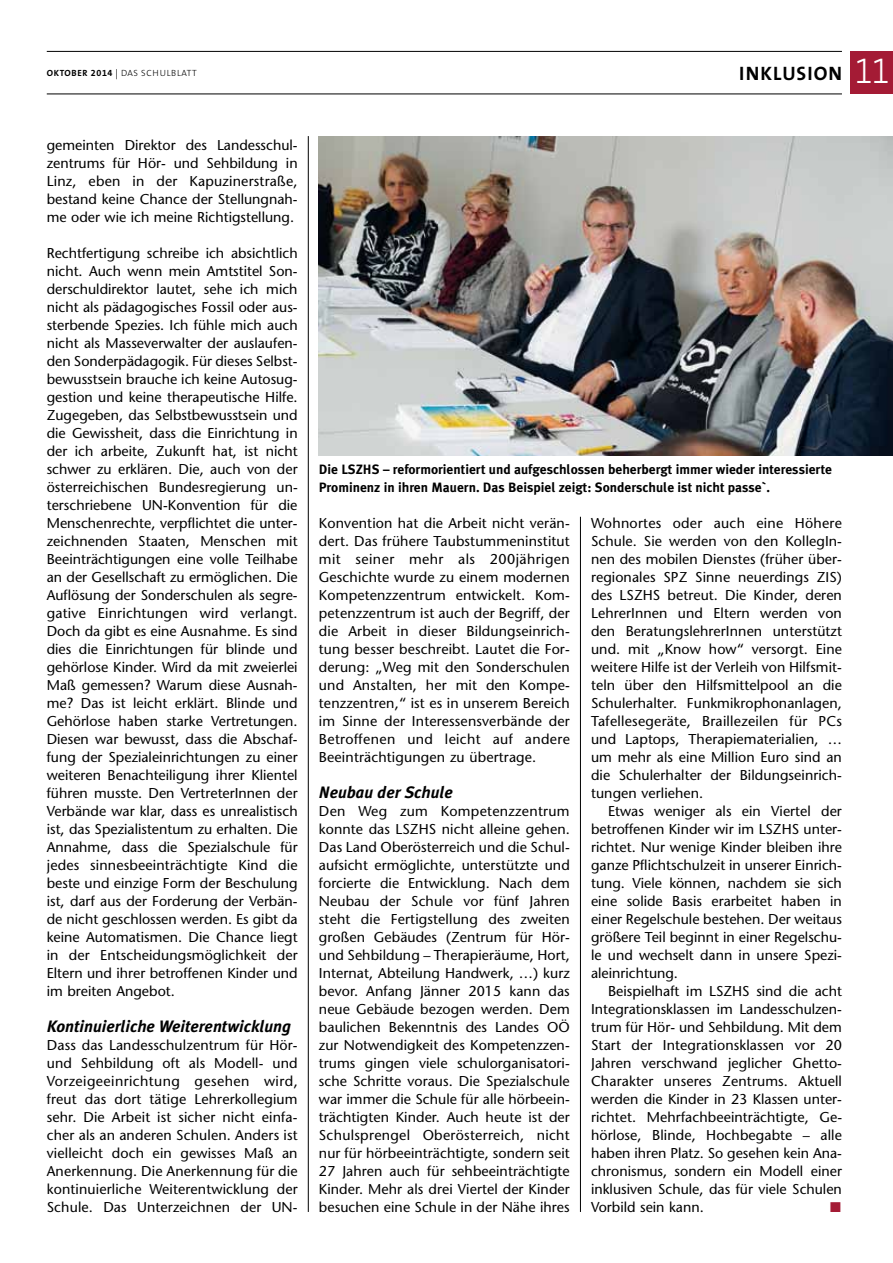
<style>
.page{position:relative;width:893px;height:1263px;background:#fff}
.page>*{position:absolute;margin:0;border:0;box-sizing:border-box;transform-origin:0 0}
.t1{font:700 19.5px "The Sans";letter-spacing:.05em;color:#000}
.t2{font:italic 700 16.5px "Meta Plus";color:#000}
.t3{font:500 14.25px/18px "Stone Sans Std";color:#000;text-align:justify}
.t4{font:14.25px "Zapf Dingbats ITC";color:#a41b35}
.t5{font:700 13.5px/18px "Meta Plus";color:#000}
.t6{font:300 9px "The Sans";letter-spacing:.07em;color:#000}
.s1{font-weight:700}
.s2{font-family:"The Sans Bold Expert";font-weight:400}
.s3{font-family:"Helvetica Neue LT Com";font-weight:400;font-stretch:condensed;font-size:13.5px}
.s4{font-family:"The Sans Light Expert";font-weight:400;font-size:36px;color:#fff}
</style>
<div class="page">
<hr style="left:308px;top:136px;width:1px;height:1076px;background:#000">
<hr style="left:580px;top:517px;width:1px;height:695px;background:#000">
<img style="left:319px;top:136px;width:574px;height:320px">
<hr style="left:47px;top:51px;width:795px;height:1px;background:#000">
<hr style="left:47px;top:94px;width:795px;height:1px;background:#000">
<div style="left:850px;top:51px;width:43px;height:43px;background:#a41b35"></div>
<p class="t6" style="left:47px;top:66px;width:152px"><span class="s1">OKTOBER</span> <span class="s2">2014</span> <span class="s3">|</span> DAS SCHULBLATT</p>
<h1 class="t1" style="left:739px;top:57px;width:152px">INKLUSION <span class="s4">11</span></h1>
<p class="t3" style="left:47px;top:136px;width:252px">gemeinten Direktor des Landesschul&shy;zentrums für Hör- und Sehbildung in Linz, eben in der Kapuzinerstraße, bestand keine Chance der Stellungnah&shy;me oder wie ich meine Richtigstellung.</p>
<p class="t3" style="left:47px;top:244px;width:252px">Rechtfertigung schreibe ich absichtlich nicht. Auch wenn mein Amtstitel Son&shy;derschuldirektor lautet, sehe ich mich nicht als pädagogisches Fossil oder aus&shy;sterbende Spezies. Ich fühle mich auch nicht als Masseverwalter der auslaufen&shy;den Sonderpädagogik. Für dieses Selbst&shy;bewusstsein brauche ich keine Autosug&shy;gestion und keine therapeutische Hilfe.<br>Zugegeben, das Selbstbewusstsein und die Gewissheit, dass die Einrichtung in der ich arbeite, Zukunft hat, ist nicht schwer zu erklären. Die, auch von der österreichischen Bundesregierung un&shy;terschriebene UN-Konvention für die Menschenrechte, verpflichtet die unter&shy;zeichnenden Staaten, Menschen mit Beeinträchtigungen eine volle Teilhabe an der Gesellschaft zu ermöglichen. Die Auflösung der Sonderschulen als segre&shy;gative Einrichtungen wird verlangt.<br>Doch da gibt es eine Ausnahme. Es sind dies die Einrichtungen für blinde und gehörlose Kinder. Wird da mit zweierlei Maß gemessen? Warum diese Ausnah&shy;me? Das ist leicht erklärt. Blinde und Gehörlose haben starke Vertretungen.<br>Diesen war bewusst, dass die Abschaf&shy;fung der Spezialeinrichtungen zu einer weiteren Benachteiligung ihrer Klientel führen musste. Den VertreterInnen der Verbände war klar, dass es unrealistisch ist, das Spezialistentum zu erhalten. Die Annahme, dass die Spezialschule für jedes sinnesbeeinträchtigte Kind die beste und einzige Form der Beschulung ist, darf aus der Forderung der Verbän&shy;de nicht geschlossen werden. Es gibt da keine Automatismen. Die Chance liegt in der Entscheidungsmöglichkeit der Eltern und ihrer betroffenen Kinder und im breiten Angebot.</p>
<p class="t2" style="left:47px;top:1017px;width:246px">Kontinuierliche Weiterentwicklung</p>
<p class="t3" style="left:47px;top:1036px;width:252px">Dass das Landesschulzentrum für Hör&shy;und Sehbildung oft als Modell- und Vorzeigeeinrichtung gesehen wird, freut das dort tätige Lehrerkollegium sehr. Die Arbeit ist sicher nicht einfa&shy;cher als an anderen Schulen. Anders ist vielleicht doch ein gewisses Maß an Anerkennung. Die Anerkennung für die kontinuierliche Weiterentwicklung der Schule. Das Unterzeichnen der UN-</p>
<p class="t5" style="left:319px;top:460px;width:515px">Die LSZHS – reformorientiert und aufgeschlossen beherbergt immer wieder interessierte<br>Prominenz in ihren Mauern. Das Beispiel zeigt: Sonderschule ist nicht passe`.</p>
<p class="t3" style="left:319px;top:514px;width:253px">Konvention hat die Arbeit nicht verän&shy;dert. Das frühere Taubstummeninstitut mit seiner mehr als 200jährigen Geschichte wurde zu einem modernen Kompetenzzentrum entwickelt. Kom&shy;petenzzentrum ist auch der Begriff, der die Arbeit in dieser Bildungseinrich&shy;tung besser beschreibt. Lautet die For&shy;derung: „Weg mit den Sonderschulen und Anstalten, her mit den Kompe&shy;tenzzentren,“ ist es in unserem Bereich im Sinne der Interessensverbände der Betroffenen und leicht auf andere Beeinträchtigungen zu übertrage.</p>
<p class="t2" style="left:319px;top:783px;width:136px">Neubau der Schule</p>
<p class="t3" style="left:319px;top:802px;width:252px">Den Weg zum Kompetenzzentrum konnte das LSZHS nicht alleine gehen.<br>Das Land Oberösterreich und die Schul&shy;aufsicht ermöglichte, unterstützte und forcierte die Entwicklung. Nach dem Neubau der Schule vor fünf Jahren steht die Fertigstellung des zweiten großen Gebäudes (Zentrum für Hör&shy;und Sehbildung – Therapieräume, Hort, Internat, Abteilung Handwerk, …) kurz bevor. Anfang Jänner 2015 kann das neue Gebäude bezogen werden. Dem baulichen Bekenntnis des Landes OÖ zur Notwendigkeit des Kompetenzzen&shy;trums gingen viele schulorganisatori&shy;sche Schritte voraus. Die Spezialschule war immer die Schule für alle hörbeein&shy;trächtigten Kinder. Auch heute ist der Schulsprengel Oberösterreich, nicht nur für hörbeeinträchtigte, sondern seit 27 Jahren auch für sehbeeinträchtigte Kinder. Mehr als drei Viertel der Kinder besuchen eine Schule in der Nähe ihres</p>
<p class="t3" style="left:591px;top:514px;width:252px">Wohnortes oder auch eine Höhere Schule. Sie werden von den KollegIn&shy;nen des mobilen Dienstes (früher über&shy;regionales SPZ Sinne neuerdings ZIS) des LSZHS betreut. Die Kinder, deren LehrerInnen und Eltern werden von den BeratungslehrerInnen unterstützt und. mit „Know how“ versorgt. Eine weitere Hilfe ist der Verleih von Hilfsmit&shy;teln über den Hilfsmittelpool an die Schulerhalter. Funkmikrophonanlagen, Tafellesegeräte, Braillezeilen für PCs und Laptops, Therapiematerialien, … um mehr als eine Million Euro sind an die Schulerhalter der Bildungseinrich&shy;tungen verliehen.</p>
<p class="t3" style="left:591px;top:802px;width:252px;text-indent:17px">Etwas weniger als ein Viertel der betroffenen Kinder wir im LSZHS unter&shy;richtet. Nur wenige Kinder bleiben ihre ganze Pflichtschulzeit in unserer Einrich&shy;tung. Viele können, nachdem sie sich eine solide Basis erarbeitet haben in einer Regelschule bestehen. Der weitaus größere Teil beginnt in einer Regelschu&shy;le und wechselt dann in unsere Spezi&shy;aleinrichtung.</p>
<p class="t3" style="left:591px;top:982px;width:253px;text-indent:17px">Beispielhaft im LSZHS sind die acht Integrationsklassen im Landesschulzen&shy;trum für Hör- und Sehbildung. Mit dem Start der Integrationsklassen vor 20<br>Jahren verschwand jeglicher Ghetto-Charakter unseres Zentrums. Aktuell werden die Kinder in 23 Klassen unter&shy;richtet. Mehrfachbeeinträchtigte, Ge&shy;hörlose, Blinde, Hochbegabte – alle haben ihren Platz. So gesehen kein Ana&shy;chronismus, sondern ein Modell einer inklusiven Schule, das für viele Schulen Vorbild sein kann.</p>
<p class="t4" style="left:830px;top:1200px;width:12px">■</p>
</div>
